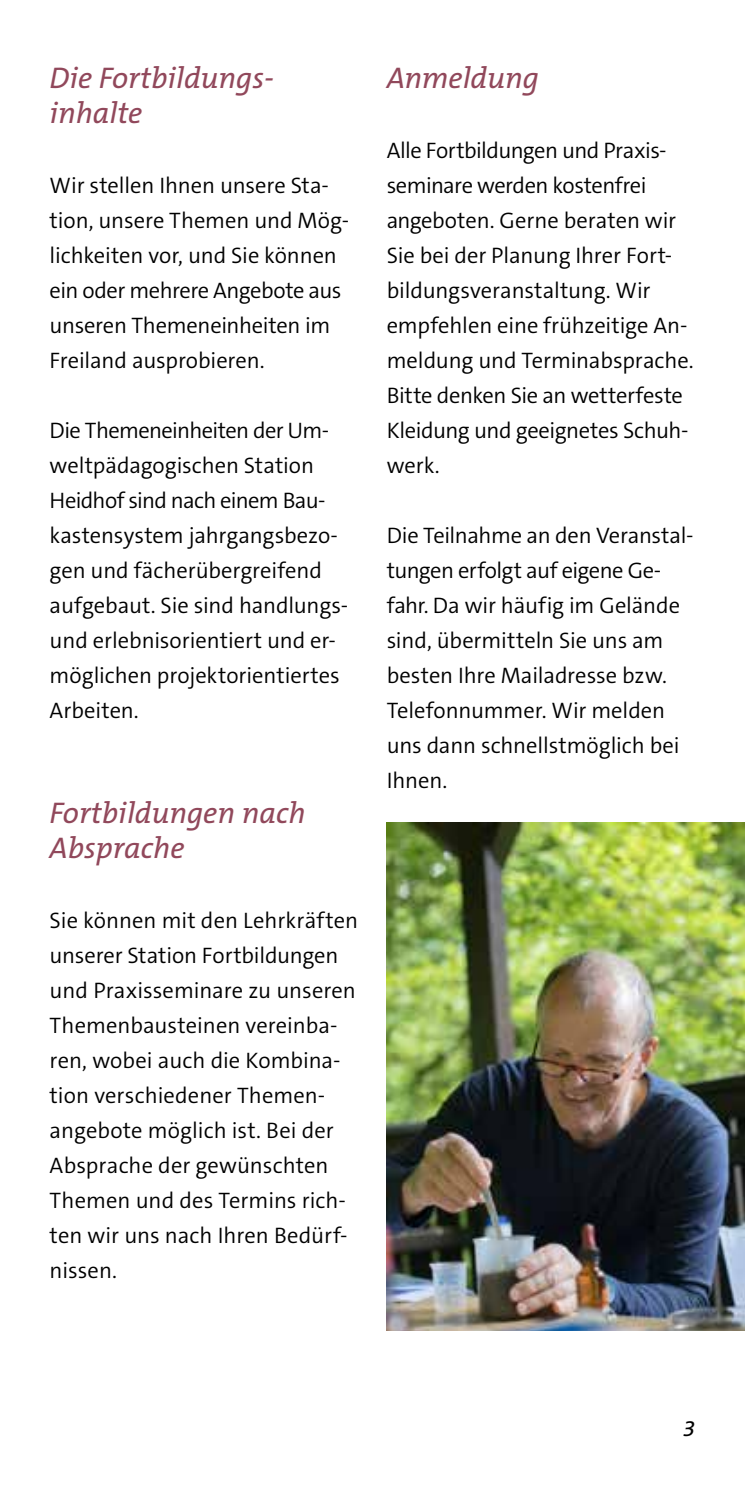
<style>
.page{position:relative;width:745px;height:1489px;background:#fff}
.page>*{position:absolute;margin:0;border:0;box-sizing:border-box;transform-origin:0 0}
.t1{font:italic 30px/35px "The Mix C5";color:#91485b}
.t2{font:300 22.5px/35px "The Sans C5";letter-spacing:-.005em;color:#000}
.t3{font:italic 22.5px "The Sans C5";color:#000}
</style>
<div class="page">
<img style="left:386px;top:823px;width:358px;height:507px">
<h1 class="t1" style="left:50px;top:60px;width:225px">Die Fortbildungs&shy;inhalte</h1>
<p class="t2" style="left:50px;top:168px;width:301px">Wir stellen Ihnen unsere Sta&shy;tion, unsere Themen und Mög&shy;lichkeiten vor, und Sie können ein oder mehrere Angebote aus unseren Themeneinheiten im<br>Freiland ausprobieren.</p>
<p class="t2" style="left:50px;top:413px;width:300px">Die Themeneinheiten der Um&shy;weltpädagogischen Station<br>Heidhof sind nach einem Bau&shy;kastensystem jahrgangsbezo&shy;gen und fächerübergreifend aufgebaut. Sie sind handlungs&shy;und erlebnisorientiert und er&shy;möglichen projektorientiertes<br>Arbeiten.</p>
<h1 class="t1" style="left:50px;top:795px;width:257px">Fortbildungen nach<br>Absprache</h1>
<p class="t2" style="left:50px;top:903px;width:310px">Sie können mit den Lehrkräften unserer Station Fortbildungen und Praxisseminare zu unseren<br>Themenbausteinen vereinba&shy;ren, wobei auch die Kombina&shy;tion verschiedener Themen&shy;angebote möglich ist. Bei der<br>Absprache der gewünschten<br>Themen und des Termins rich&shy;ten wir uns nach Ihren Bedürf&shy;nissen.</p>
<h1 class="t1" style="left:386px;top:60px;width:154px">Anmeldung</h1>
<p class="t2" style="left:386px;top:133px;width:308px">Alle Fortbildungen und Praxis&shy;seminare werden kostenfrei angeboten. Gerne beraten wir<br>Sie bei der Planung Ihrer Fort&shy;bildungsveranstaltung. Wir empfehlen eine frühzeitige An&shy;meldung und Terminabsprache.<br>Bitte denken Sie an wetterfeste<br>Kleidung und geeignetes Schuh&shy;werk.</p>
<p class="t2" style="left:386px;top:518px;width:308px">Die Teilnahme an den Veranstal&shy;tungen erfolgt auf eigene Ge&shy;fahr. Da wir häufig im Gelände sind, übermitteln Sie uns am besten Ihre Mailadresse bzw.<br>Telefonnummer. Wir melden uns dann schnellstmöglich bei<br>Ihnen.</p>
<p class="t3" style="left:682px;top:1413px;width:14px">3</p>
</div>
